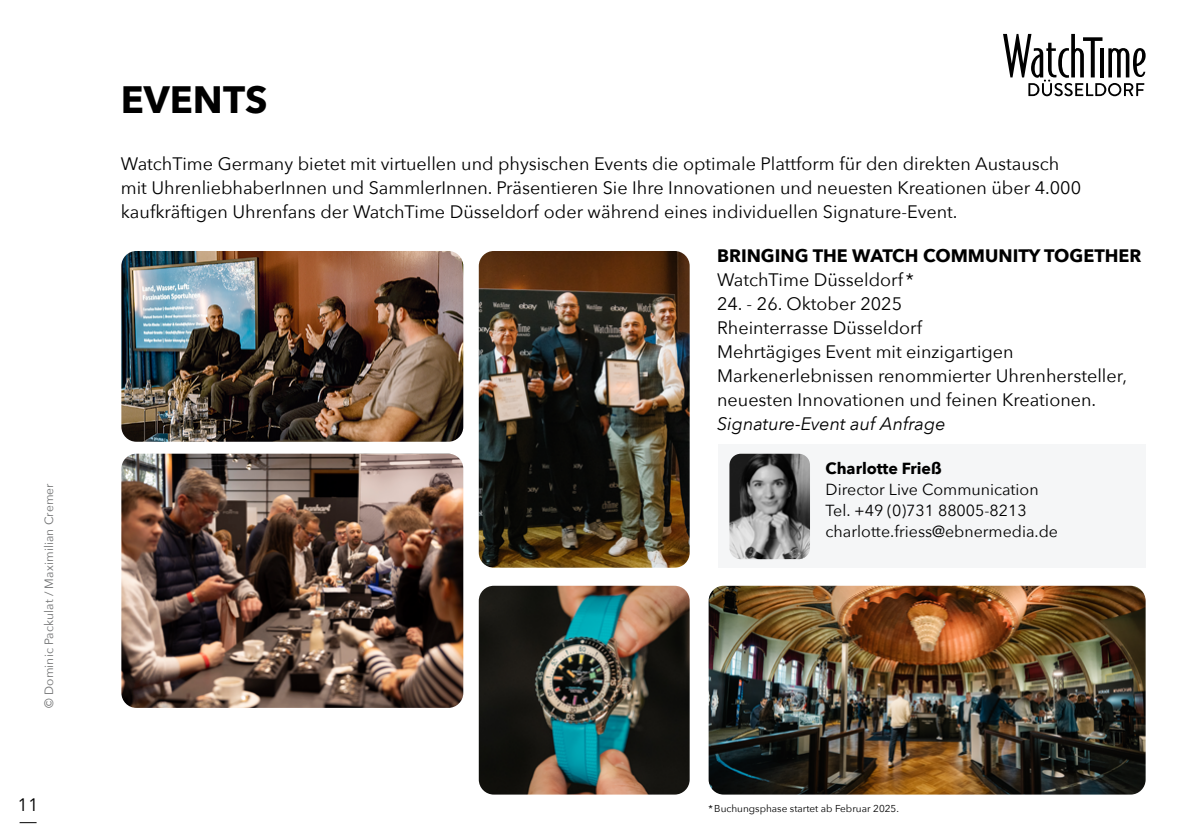
<style>
.page{position:relative;width:1191px;height:840px;background:#fff}
.page>*{position:absolute;margin:0;border:0;box-sizing:border-box;transform-origin:0 0}
.t1{font:700 38px "Avenir Next";color:#000}
.t2{font:18px/24px "Avenir Next";color:#000}
.t3{font:700 18px "Avenir Next";color:#000}
.t4{font:italic 18px "Avenir Next";color:#000}
.t5{font:16px/21px "Avenir Next";color:#000}
.t6{font:700 16px "Avenir Next";color:#000}
.t7{font:12px "Avenir Next";letter-spacing:.01em;color:#707172}
.t8{font:10px "Avenir Next";color:#000}
</style>
<div class="page">
<svg style="left:1003px;top:34px;width:142px;height:62px"></svg>
<img style="left:121px;top:251px;width:342px;height:190px">
<img style="left:479px;top:251px;width:210px;height:316px">
<img style="left:121px;top:453px;width:342px;height:254px">
<img style="left:708px;top:585px;width:437px;height:209px">
<img style="left:479px;top:585px;width:210px;height:209px">
<div style="left:717px;top:444px;width:428px;height:123px;background:#f5f6f7"></div>
<img style="left:729px;top:453px;width:81px;height:106px">
<p class="t7" style="left:39px;top:707px;width:226px;rotate:-90deg">© Dominic Packulat / Maximilian Cremer</p>
<p class="t2" style="left:18px;top:791px;width:22px">11</p>
<h1 class="t1" style="left:121px;top:66px;width:148px">EVENTS</h1>
<p class="t2" style="left:121px;top:151px;width:961px">WatchTime Germany bietet mit virtuellen und physischen Events die optimale Plattform für den direkten Austausch mit UhrenliebhaberInnen und SammlerInnen. Präsentieren Sie Ihre Innovationen und neuesten Kreationen über 4.000 kaufkräftigen Uhrenfans der WatchTime Düsseldorf oder während eines individuellen Signature-Event.</p>
<p class="t3" style="left:717px;top:240px;width:426px">BRINGING THE WATCH COMMUNITY TOGETHER</p>
<p class="t2" style="left:717px;top:267px;width:198px">WatchTime Düsseldorf *</p>
<p class="t2" style="left:717px;top:291px;width:411px">24. - 26. Oktober 2025<br>Rheinterrasse Düsseldorf<br>Mehrtägiges Event mit einzigartigen Markenerlebnissen renommierter Uhrenhersteller, neuesten Innovationen und feinen Kreationen.</p>
<p class="t4" style="left:717px;top:409px;width:230px">Signature-Event auf Anfrage</p>
<p class="t6" style="left:825px;top:454px;width:118px">Charlotte Frieß</p>
<p class="t5" style="left:825px;top:477px;width:234px">Director Live Communication<br>Tel. +49 (0)731 88005-8213 charlotte.friess@ebnermedia.de</p>
<p class="t8" style="left:708px;top:800px;width:192px">*Buchungsphase startet ab Februar 2025.</p>
</div>
